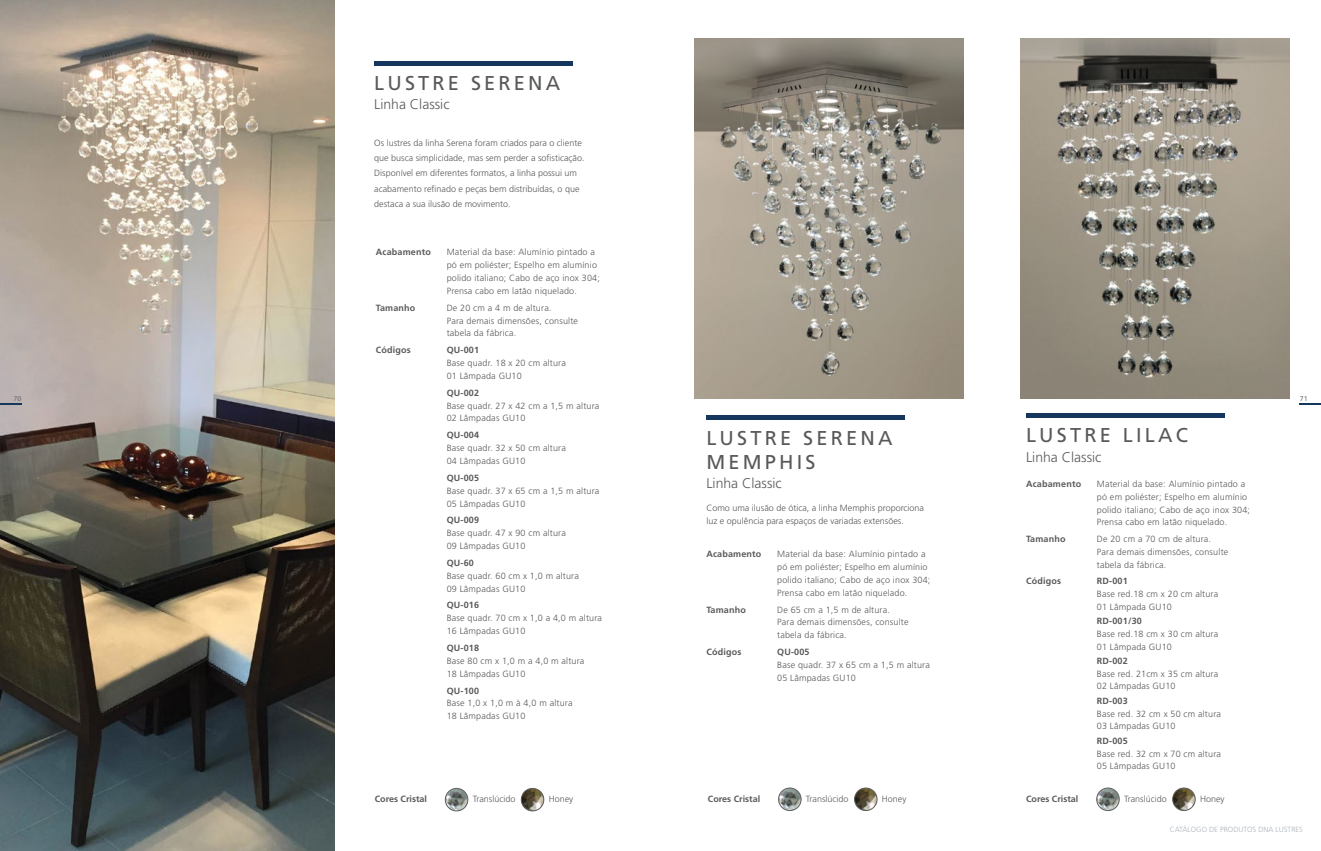
<style>
.page{position:relative;width:1321px;height:851px;background:#fff}
.page>*{position:absolute;margin:0;border:0;box-sizing:border-box;transform-origin:0 0}
.t1{font:20px/24px "Frutiger LT Std";letter-spacing:.16em;color:#58595b}
.t2{font:300 14px "Frutiger LT Std";color:#58595b}
.t3{font:300 9px/12.8px "Frutiger LT Std";letter-spacing:.02em;color:#58595b}
.t4{font:300 9px/15px "Frutiger LT Std";color:#58595b}
.t5{font:700 9px "Frutiger LT Std";letter-spacing:.02em;color:#58595b}
.t6{font:700 9px "Frutiger LT Std";color:#58595b}
.t7{font:300 7.5px "Frutiger LT Std";color:#adb4ba}
.t8{font:7px "Frutiger LT Std";color:#6d6e71}
</style>
<div class="page">
<img style="left:0;top:0;width:335px;height:850px">
<hr style="left:374px;top:61px;width:199px;height:4px;background:#16375d">
<img style="left:694px;top:38px;width:270px;height:361px">
<img style="left:1020px;top:38px;width:270px;height:361px">
<hr style="left:706px;top:415px;width:199px;height:4px;background:#16375d">
<hr style="left:1026px;top:413px;width:199px;height:4px;background:#16375d">
<img style="left:445px;top:788px;width:23px;height:22px;border-radius:11px">
<div style="left:445px;top:788px;width:23px;height:22px;border:1px solid #5d6061;border-radius:50%"></div>
<img style="left:521px;top:788px;width:23px;height:22px;border-radius:11px">
<div style="left:521px;top:788px;width:23px;height:22px;border:1px solid #5d6061;border-radius:50%"></div>
<img style="left:1097px;top:787px;width:22px;height:23px;border-radius:11px">
<div style="left:1097px;top:787px;width:22px;height:23px;border:1px solid #5d6061;border-radius:50%"></div>
<img style="left:1173px;top:787px;width:22px;height:23px;border-radius:11px">
<div style="left:1173px;top:787px;width:22px;height:23px;border:1px solid #5d6061;border-radius:50%"></div>
<img style="left:779px;top:787px;width:22px;height:23px;border-radius:11px">
<div style="left:778px;top:787px;width:23px;height:23px;border:1px solid #5d6061;border-radius:50%"></div>
<img style="left:855px;top:787px;width:22px;height:23px;border-radius:11px">
<div style="left:854px;top:787px;width:23px;height:23px;border:1px solid #5d6061;border-radius:50%"></div>
<hr style="left:0;top:403px;width:21px;height:2px;background:#16375d">
<hr style="left:1300px;top:403px;width:21px;height:2px;background:#16375d">
<h1 class="t1" style="left:374px;top:71px;width:188px">LUSTRE SERENA</h1>
<h2 class="t2" style="left:374px;top:97px;width:77px">Linha Classic</h2>
<p class="t4" style="left:374px;top:136px;width:212px">Os lustres da linha Serena foram criados para o cliente que busca simplicidade, mas sem perder a sofisticação.<br>Disponível em diferentes formatos, a linha possui um acabamento refinado e peças bem distribuídas, o que destaca a sua ilusão de movimento.</p>
<p class="t5" style="left:376px;top:247px;width:57px">Acabamento</p>
<p class="t3" style="left:447px;top:246px;width:155px">Material da base: Alumínio pintado a pó em poliéster; Espelho em alumínio polido italiano; Cabo de aço inox 304; Prensa cabo em latão niquelado.</p>
<p class="t5" style="left:376px;top:302px;width:41px">Tamanho</p>
<p class="t3" style="left:447px;top:301px;width:133px">De 20 cm a 4 m de altura.<br>Para demais dimensões, consulte tabela da fábrica.</p>
<p class="t5" style="left:376px;top:345px;width:37px">Códigos</p>
<p class="t5" style="left:447px;top:345px;width:34px">QU-001</p>
<p class="t3" style="left:447px;top:356px;width:121px">Base quadr. 18 x 20 cm altura<br>01 Lâmpada GU10</p>
<p class="t5" style="left:447px;top:387px;width:34px">QU-002</p>
<p class="t3" style="left:447px;top:399px;width:154px">Base quadr. 27 x 42 cm a 1,5 m altura<br>02 Lâmpadas GU10</p>
<p class="t5" style="left:447px;top:430px;width:34px">QU-004</p>
<p class="t3" style="left:447px;top:441px;width:121px">Base quadr. 32 x 50 cm altura<br>04 Lâmpadas GU10</p>
<p class="t5" style="left:447px;top:472px;width:34px">QU-005</p>
<p class="t3" style="left:447px;top:484px;width:154px">Base quadr. 37 x 65 cm a 1,5 m altura<br>05 Lâmpadas GU10</p>
<p class="t5" style="left:447px;top:515px;width:34px">QU-009</p>
<p class="t3" style="left:447px;top:527px;width:121px">Base quadr. 47 x 90 cm altura<br>09 Lâmpadas GU10</p>
<p class="t5" style="left:447px;top:557px;width:29px">QU-60</p>
<p class="t3" style="left:447px;top:569px;width:134px">Base quadr. 60 cm x 1,0 m altura<br>09 Lâmpadas GU10</p>
<p class="t5" style="left:447px;top:600px;width:34px">QU-016</p>
<p class="t3" style="left:447px;top:612px;width:157px">Base quadr. 70 cm x 1,0 a 4,0 m altura<br>16 Lâmpadas GU10</p>
<p class="t5" style="left:447px;top:642px;width:34px">QU-018</p>
<p class="t3" style="left:447px;top:654px;width:139px">Base 80 cm x 1,0 m a 4,0 m altura<br>18 Lâmpadas GU10</p>
<p class="t5" style="left:447px;top:685px;width:34px">QU-100</p>
<p class="t3" style="left:447px;top:697px;width:127px">Base 1,0 x 1,0 m à 4,0 m altura<br>18 Lâmpadas GU10</p>
<p class="t8" style="left:13px;top:395px;width:9px">70</p>
<p class="t8" style="left:1300px;top:395px;width:9px">71</p>
<h1 class="t1" style="left:1026px;top:423px;width:163px">LUSTRE LILAC</h1>
<h2 class="t2" style="left:1026px;top:449px;width:77px">Linha Classic</h2>
<h1 class="t1" style="left:706px;top:425px;width:188px">LUSTRE SERENA<br>MEMPHIS</h1>
<h2 class="t2" style="left:706px;top:475px;width:77px">Linha Classic</h2>
<p class="t5" style="left:1026px;top:479px;width:57px">Acabamento</p>
<p class="t3" style="left:1097px;top:478px;width:155px">Material da base: Alumínio pintado a pó em poliéster; Espelho em alumínio polido italiano; Cabo de aço inox 304; Prensa cabo em latão niquelado.</p>
<p class="t5" style="left:1026px;top:533px;width:41px">Tamanho</p>
<p class="t3" style="left:1097px;top:532px;width:133px">De 20 cm a 70 cm de altura.<br>Para demais dimensões, consulte tabela da fábrica.</p>
<p class="t5" style="left:1026px;top:575px;width:37px">Códigos</p>
<p class="t5" style="left:1097px;top:575px;width:32px">RD-001</p>
<p class="t3" style="left:1097px;top:587px;width:123px">Base red.18 cm x 20 cm altura<br>01 Lâmpada GU10</p>
<p class="t5" style="left:1097px;top:615px;width:46px">RD-001/30</p>
<p class="t3" style="left:1097px;top:627px;width:123px">Base red.18 cm x 30 cm altura<br>01 Lâmpada GU10</p>
<p class="t5" style="left:1097px;top:655px;width:32px">RD-002</p>
<p class="t3" style="left:1097px;top:667px;width:123px">Base red. 21cm x 35 cm altura<br>02 Lâmpadas GU10</p>
<p class="t5" style="left:1097px;top:695px;width:32px">RD-003</p>
<p class="t3" style="left:1097px;top:707px;width:126px">Base red. 32 cm x 50 cm altura<br>03 Lâmpadas GU10</p>
<p class="t5" style="left:1097px;top:735px;width:32px">RD-005</p>
<p class="t3" style="left:1097px;top:747px;width:126px">Base red. 32 cm x 70 cm altura<br>05 Lâmpadas GU10</p>
<p class="t4" style="left:706px;top:501px;width:219px;line-height:13px">Como uma ilusão de ótica, a linha Memphis proporciona luz e opulência para espaços de variadas extensões.</p>
<p class="t5" style="left:706px;top:548px;width:57px">Acabamento</p>
<p class="t3" style="left:777px;top:547px;width:155px">Material da base: Alumínio pintado a pó em poliéster; Espelho em alumínio polido italiano; Cabo de aço inox 304; Prensa cabo em latão niquelado.</p>
<p class="t5" style="left:706px;top:604px;width:41px">Tamanho</p>
<p class="t3" style="left:777px;top:603px;width:133px">De 65 cm a 1,5 m de altura.<br>Para demais dimensões, consulte tabela da fábrica.</p>
<p class="t5" style="left:706px;top:646px;width:37px">Códigos</p>
<p class="t5" style="left:777px;top:646px;width:34px">QU-005</p>
<p class="t3" style="left:777px;top:658px;width:154px">Base quadr. 37 x 65 cm a 1,5 m altura<br>05 Lâmpadas GU10</p>
<p class="t6" style="left:375px;top:793px;width:54px">Cores Cristal</p>
<p class="t4" style="left:473px;top:791px;width:44px">Translúcido</p>
<p class="t3" style="left:549px;top:792px;width:26px">Honey</p>
<p class="t6" style="left:708px;top:793px;width:54px">Cores Cristal</p>
<p class="t4" style="left:806px;top:791px;width:44px">Translúcido</p>
<p class="t3" style="left:882px;top:792px;width:26px">Honey</p>
<p class="t6" style="left:1026px;top:793px;width:54px">Cores Cristal</p>
<p class="t4" style="left:1124px;top:791px;width:44px">Translúcido</p>
<p class="t3" style="left:1200px;top:792px;width:26px">Honey</p>
<p class="t7" style="left:1170px;top:825px;width:135px">CATÁLOGO DE PRODUTOS DNA LUSTRES</p>
</div>
